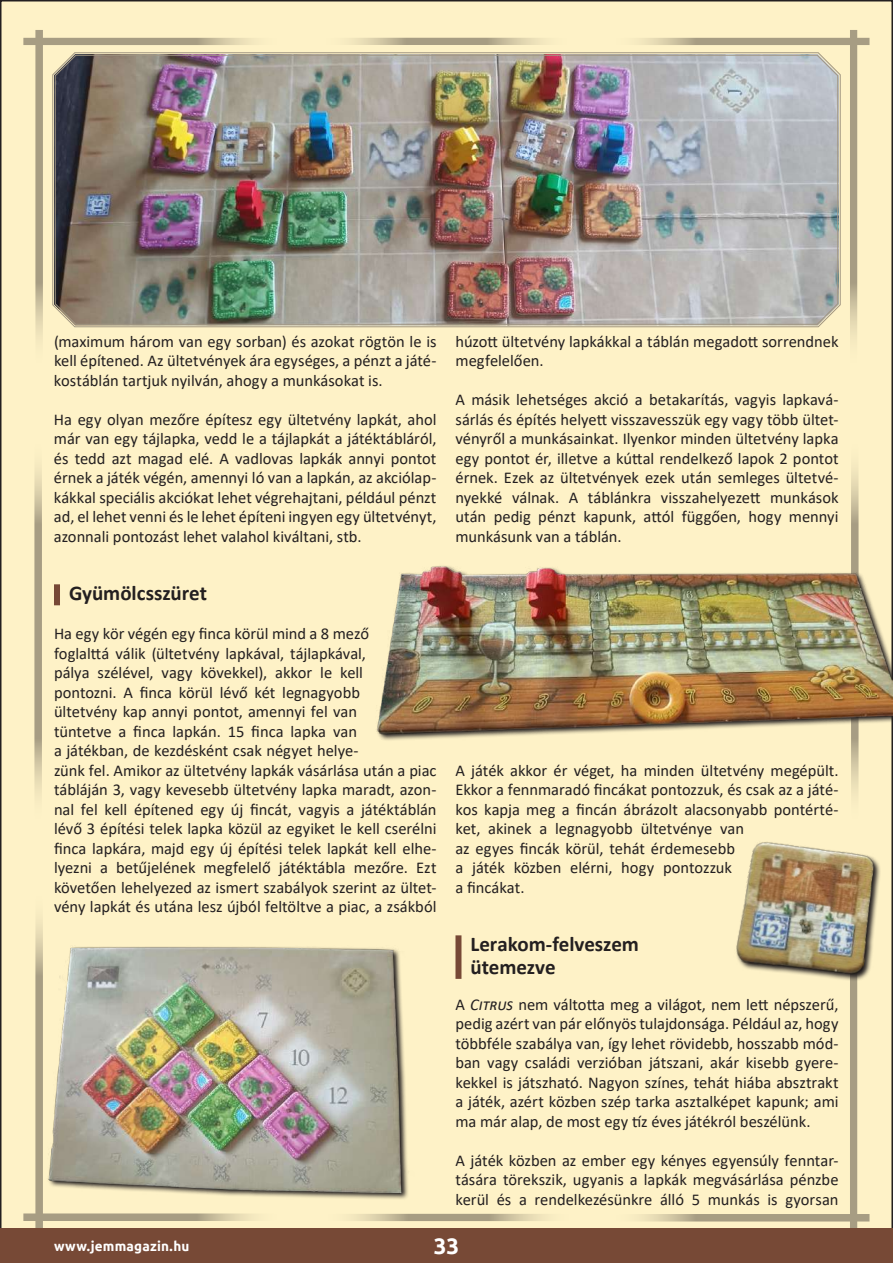
<style>
.page{position:relative;width:893px;height:1263px;background:#fff}
.page>*{position:absolute;margin:0;border:0;box-sizing:border-box;transform-origin:0 0}
.t1{font:700 22.5px "Ubuntu";color:#fff}
.t2{font:700 21px/22.5px "Calibri";letter-spacing:-.005em;color:#231f20}
.t3{font:16.5px/19.5px "Calibri";letter-spacing:-.005em;color:#231f20;text-align:justify}
.t4{font:700 13.5px "Ubuntu";letter-spacing:.015em;color:#fff}
.s1{font-style:italic}
</style>
<div class="page">
<div style="left:1px;top:1px;width:891px;height:1261px;background:#fef2c7"></div>
<svg style="left:35px;top:920px;width:8px;height:308px;background:#b4a98d"></svg>
<svg style="left:23px;top:1213px;width:230px;height:8px;background:#b2a88b"></svg>
<div style="left:850px;top:891px;width:7px;height:338px;background:#a79d83"></div>
<svg style="left:640px;top:1214px;width:229px;height:7px;background:#b2a78b"></svg>
<svg style="left:352px;top:1214px;width:193px;height:7px"></svg>
<svg style="left:34px;top:468px;width:8px;height:327px;background:#bab092"></svg>
<svg style="left:851px;top:468px;width:7px;height:327px"></svg>
<svg style="left:850px;top:30px;width:7px;height:309px;background:#afa589"></svg>
<svg style="left:640px;top:38px;width:229px;height:7px;background:#b1a78b"></svg>
<svg style="left:35px;top:30px;width:8px;height:309px;background:#b4a98d"></svg>
<svg style="left:23px;top:38px;width:230px;height:7px;background:#b2a78b"></svg>
<svg style="left:350px;top:38px;width:193px;height:7px"></svg>
<div style="left:0;top:1228px;width:893px;height:35px;background:#774936"></div>
<div style="left:54px;top:584px;width:6px;height:21px;background:#774936"></div>
<div style="left:455px;top:935px;width:6px;height:44px;background:#774936"></div>
<svg style="left:52px;top:52px;width:789px;height:275px;background:#c3b9a1"></svg>
<img style="left:55px;top:55px;width:783px;height:270px">
<img style="left:42px;top:923px;width:388px;height:291px">
<img style="left:376px;top:555px;width:517px;height:213px">
<img style="left:736px;top:842px;width:144px;height:143px">
<p class="t3" style="left:54px;top:331px;width:384px">(maximum három van egy sorban) és azokat rögtön le is kell építened. Az ültetvények ára egységes, a pénzt a játé&shy;kostáblán tartjuk nyilván, ahogy a munkásokat is.</p>
<p class="t3" style="left:54px;top:409px;width:384px">Ha egy olyan mezőre építesz egy ültetvény lapkát, ahol már van egy tájlapka, vedd le a tájlapkát a játéktábláról, és tedd azt magad elé. A vadlovas lapkák annyi pontot érnek a játék végén, amennyi ló van a lapkán, az akciólap&shy;kákkal speciális akciókat lehet végrehajtani, például pénzt ad, el lehet venni és le lehet építeni ingyen egy ültetvényt, azonnali pontozást lehet valahol kiváltani, stb.</p>
<p class="t2" style="left:69px;top:582px;width:139px">Gyümölcsszüret</p>
<p class="t3" style="left:54px;top:623px;width:384px;text-align:left">Ha egy kör végén egy finca körül mind a 8 mező<br>foglalttá válik (ültetvény lapkával, tájlapkával,<br>pálya szélével, vagy kövekkel), akkor le kell<br>pontozni. A finca körül lévő két legnagyobb<br>ültetvény kap annyi pontot, amennyi fel van<br>tüntetve a finca lapkán. 15 finca lapka van<br>a játékban, de kezdésként csak négyet helye-<br>zünk fel. Amikor az ültetvény lapkák vásárlása után a piac tábláján 3, vagy kevesebb ültetvény lapka maradt, azon&shy;nal fel kell építened egy új fincát, vagyis a játéktáblán lévő 3 építési telek lapka közül az egyiket le kell cserélni finca lapkára, majd egy új építési telek lapkát kell elhe&shy;lyezni a betűjelének megfelelő játéktábla mezőre. Ezt követően lehelyezed az ismert szabályok szerint az ültet&shy;vény lapkát és utána lesz újból feltöltve a piac, a zsákból</p>
<p class="t3" style="left:455px;top:331px;width:385px">húzott ültetvény lapkákkal a táblán megadott sorrendnek megfelelően.</p>
<p class="t3" style="left:455px;top:389px;width:385px">A másik lehetséges akció a betakarítás, vagyis lapkavá&shy;sárlás és építés helyett visszavesszük egy vagy több ültet&shy;vényről a munkásainkat. Ilyenkor minden ültetvény lapka egy pontot ér, illetve a kúttal rendelkező lapok 2 pontot érnek. Ezek az ültetvények ezek után semleges ültetvé&shy;nyekké válnak. A táblánkra visszahelyezett munkások után pedig pénzt kapunk, attól függően, hogy mennyi munkásunk van a táblán.</p>
<p class="t3" style="left:455px;top:760px;width:385px;text-align:left">A játék akkor ér véget, ha minden ültetvény megépült.<br>Ekkor a fennmaradó fincákat pontozzuk, és csak az a játé&shy;kos kapja meg a fincán ábrázolt alacsonyabb pontérté&shy;ket, akinek a legnagyobb ültetvénye van<br>az egyes fincák körül, tehát érdemesebb<br>a játék közben elérni, hogy pontozzuk<br>a fincákat.</p>
<p class="t2" style="left:470px;top:933px;width:170px">Lerakom-felveszem ütemezve</p>
<p class="t3" style="left:455px;top:994px;width:385px">A <span class="s1">Citrus</span> nem váltotta meg a világot, nem lett népszerű, pedig azért van pár előnyös tulajdonsága. Például az, hogy többféle szabálya van, így lehet rövidebb, hosszabb mód&shy;ban vagy családi verzióban játszani, akár kisebb gyere&shy;kekkel is játszható. Nagyon színes, tehát hiába absztrakt a játék, azért közben szép tarka asztalképet kapunk; ami ma már alap, de most egy tíz éves játékról beszélünk.</p>
<p class="t3" style="left:455px;top:1150px;width:385px">A játék közben az ember egy kényes egyensúly fenntar&shy;tására törekszik, ugyanis a lapkák megvásárlása pénzbe kerül és a rendelkezésünkre álló 5 munkás is gyorsan</p>
<p class="t4" style="left:54px;top:1238px;width:137px">www.jemmagazin.hu</p>
<h1 class="t1" style="left:434px;top:1232px;width:27px">33</h1>
</div>
